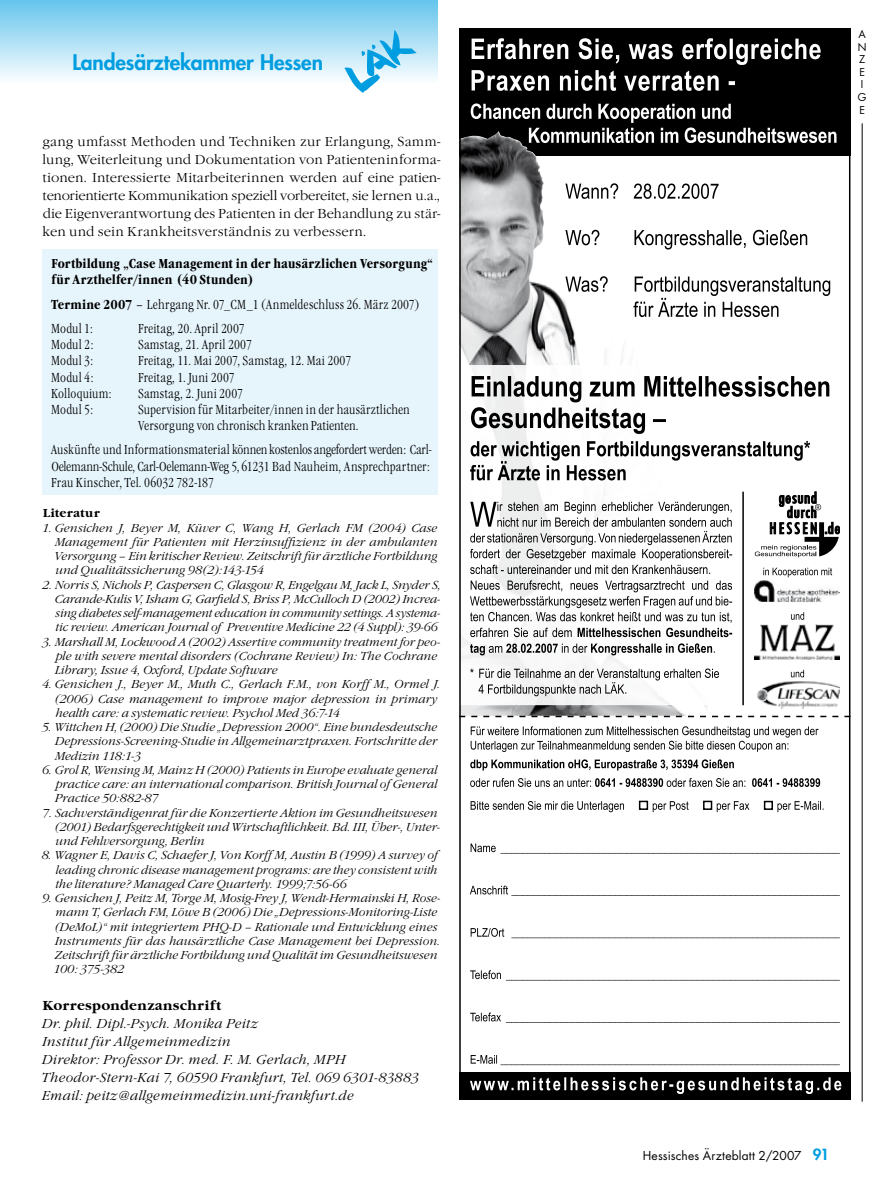
<style>
.page{position:relative;width:893px;height:1191px;background:#fff}
.page>*{position:absolute;margin:0;border:0;box-sizing:border-box;transform-origin:0 0}
.t1{font:800 21px "Futura";letter-spacing:-.005em;color:#009ee0}
.Fließtext{font:300 condensed 13.5px/16.2px "Garamond Itc T";letter-spacing:.005em;color:#000}
.Fließtext-2{font:300 13.5px/18px "Garamond Itc T";letter-spacing:.015em;color:#000;text-align:justify}
.Fließtext-3{font:italic 300 13.5px/18px "Garamond Itc T";letter-spacing:.015em;color:#000}
.Fließtext-4{font:700 condensed 13.5px/16.2px "Garamond Itc T";letter-spacing:.01em;color:#000}
.Fließtext-5{font:700 13.5px "Garamond Itc T";letter-spacing:.015em;color:#000}
.Bildunterschrift{font:italic 300 12px/14.2px "Garamond Itc T";letter-spacing:-.005em;color:#000}
.t2{font:12px "Futura";letter-spacing:.015em;color:#000}
.Bildunterschrift-2{font:700 12px "Garamond Itc T";letter-spacing:.015em;color:#000}
.Zwischenüberschrift{font:10.5px "Futura";color:#000}
.s1{font-weight:700}
.s2{font-stretch:normal}
.s3{font-weight:800;font-size:15px;color:#009ee0}
</style>
<div class="page">
<div style="left:459px;top:1072px;width:391px;height:28px;background:#000"></div>
<div style="left:459px;top:28px;width:391px;height:128px;background:#000"></div>
<img style="left:462px;top:136px;width:245px;height:579px">
<svg style="left:658px;top:365px;width:182px;height:311px"></svg>
<img style="left:462px;top:365px;width:196px;height:340px">
<img style="left:658px;top:434px;width:49px;height:271px">
<svg style="left:462px;top:715px;width:385px;height:2px"></svg>
<hr style="left:742px;top:492px;width:2px;height:213px;background:#000">
<svg style="left:755px;top:492px;width:85px;height:65px"></svg>
<img style="left:755px;top:624px;width:85px;height:35px">
<img style="left:755px;top:580px;width:85px;height:22px">
<img style="left:757px;top:676px;width:83px;height:33px">
<div style="left:459px;top:28px;width:391px;height:1072px;border:2px solid #000"></div>
<svg style="left:471px;top:376px;width:358px;height:58px"></svg>
<svg style="left:470px;top:441px;width:340px;height:39px"></svg>
<svg style="left:565px;top:183px;width:154px;height:16px"></svg>
<svg style="left:565px;top:230px;width:242px;height:19px"></svg>
<svg style="left:565px;top:276px;width:265px;height:41px"></svg>
<svg style="left:470px;top:502px;width:262px;height:72px"></svg>
<svg style="left:470px;top:580px;width:262px;height:57px"></svg>
<svg style="left:470px;top:643px;width:245px;height:12px"></svg>
<svg style="left:470px;top:668px;width:249px;height:28px"></svg>
<svg style="left:472px;top:38px;width:349px;height:53px"></svg>
<svg style="left:471px;top:103px;width:365px;height:40px"></svg>
<svg style="left:471px;top:726px;width:347px;height:26px"></svg>
<svg style="left:470px;top:759px;width:264px;height:11px"></svg>
<svg style="left:470px;top:778px;width:350px;height:9px"></svg>
<svg style="left:471px;top:800px;width:352px;height:12px"></svg>
<svg style="left:471px;top:843px;width:364px;height:10px"></svg>
<svg style="left:470px;top:885px;width:370px;height:11px"></svg>
<svg style="left:471px;top:928px;width:369px;height:10px"></svg>
<svg style="left:470px;top:970px;width:370px;height:10px"></svg>
<svg style="left:470px;top:1012px;width:31px;height:10px"></svg>
<svg style="left:471px;top:1055px;width:369px;height:10px"></svg>
<svg style="left:763px;top:567px;width:69px;height:10px"></svg>
<svg style="left:791px;top:612px;width:13px;height:8px"></svg>
<svg style="left:791px;top:670px;width:13px;height:7px"></svg>
<svg style="left:470px;top:1077px;width:371px;height:17px"></svg>
<div style="left:43px;top:249px;width:395px;height:246px;background:#e6f5fc"></div>
<div style="left:0;top:0;width:438px;height:83px;background:linear-gradient(to bottom,#65c4ec,#fbfdff)"></div>
<svg style="left:344px;top:30px;width:73px;height:63px"></svg>
<hr style="left:862px;top:123px;width:1px;height:978px;background:#000">
<p class="t1" style="left:72px;top:48px;width:252px">Landesärztekammer Hessen</p>
<p class="Fließtext-2" style="left:43px;top:132px;width:399px">gang umfasst Methoden und Techniken zur Erlan-gung, Samm&shy;lung, Weiterleitung und Dokumentation von Patien-tenin-for-ma&shy;tionen. Interessierte Mitarbeiterinnen werden auf eine patien&shy;tenorientierte Kommunikation speziell vorbereitet, sie lernen u.a., die Eigenverantwortung des Patienten in der Be--hand-lung zu stär&shy;ken und sein Krankheitsverständnis zu verbessern.</p>
<p class="Fließtext-4" style="left:51px;top:255px;width:383px">Fortbildung „Case Management in der hausärzlichen Versor-gung“ für Arzthelfer/innen (40 Stunden)</p>
<p class="Fließtext" style="left:51px;top:296px;width:370px"><span class="s1">Termine 2007</span> <span class="s2">–</span> Lehrgang Nr. 07_CM_1 (Anmeldeschluss 26. März 2007)</p>
<p class="Fließtext" style="left:51px;top:320px;width:43px">Modul 1:</p>
<p class="Fließtext" style="left:138px;top:320px;width:108px">Freitag, 20. April 2007</p>
<p class="Fließtext" style="left:51px;top:336px;width:44px">Modul 2:</p>
<p class="Fließtext" style="left:138px;top:336px;width:115px">Samstag, 21. April 2007</p>
<p class="Fließtext" style="left:51px;top:353px;width:44px">Modul 3:</p>
<p class="Fließtext" style="left:138px;top:353px;width:215px">Freitag, 11. Mai 2007, Samstag, 12. Mai 2007</p>
<p class="Fließtext" style="left:51px;top:369px;width:44px">Modul 4:</p>
<p class="Fließtext" style="left:138px;top:369px;width:98px">Freitag, 1. Juni 2007</p>
<p class="Fließtext" style="left:51px;top:385px;width:62px">Kolloquium:</p>
<p class="Fließtext" style="left:138px;top:385px;width:106px">Samstag, 2. Juni 2007</p>
<p class="Fließtext" style="left:51px;top:401px;width:43px">Modul 5:</p>
<p class="Fließtext" style="left:138px;top:401px;width:273px">Supervision für Mit-arbeiter/innen in der hausärztlichen</p>
<p class="Fließtext" style="left:138px;top:417px;width:222px">Versorgung von chronisch kranken Patienten.</p>
<p class="Fließtext" style="left:51px;top:442px;width:382px">Auskünfte und Informationsmaterial können kostenlos angefordert werden: Carl-<br>Oelemann-Schule, Carl-Oelemann-Weg 5, 61231 Bad Nauheim, Ansprechpartner:<br>Frau Kinscher, Tel. 06032 782-187</p>
<p class="Bildunterschrift-2" style="left:43px;top:506px;width:59px">Literatur</p>
<p class="Bildunterschrift" style="left:54px;top:520px;width:385px;text-align:justify;text-indent:-12px">1. Gensichen J, Beyer M, Küver C, Wang H, Gerlach FM (2004) Case Management für Patienten mit Herzinsuffizienz in der am-- bulanten Versorgung – Ein kritischer Re-- view. Zeitschrift für ärztliche Fortbildung und Qualitätssicherung 98(2):143-154</p>
<p class="Bildunterschrift" style="left:55px;top:577px;width:388px;text-indent:-13px">2. Norris S, Nichols P, Caspersen C, Glasgow R, Engelgau M, Jack L, Snyder S, Carande-Kulis V, Isham G, Garfield S, Briss P, McCul-loch D (2002) In-- crea-- sing diabetes self-ma-- na-gement education in community settings. A sys-te-ma&shy;tic review. American Journal of Preventive Medicine 22 (4 Suppl): 39-66</p>
<p class="Bildunterschrift" style="left:55px;top:634px;width:387px;text-indent:-13px">3. Marshall M, Lockwood A (2002) Assertive community treatment for peo&shy;ple with severe mental disorders (Cochrane Re-- view) In: The Cochrane<br>Library, Issue 4, Oxford, Update Software</p>
<p class="Bildunterschrift" style="left:55px;top:677px;width:387px;text-indent:-13px">4. Gensichen J., Beyer M., Muth C., Gerlach F.M., von Korff M., Ormel J. (2006) Case management to improve major depression in primary health care: a systematic review. Psychol Med 36:7-14</p>
<p class="Bildunterschrift" style="left:55px;top:720px;width:384px;text-align:justify;text-indent:-13px">5. Wittchen H, (2000) Die Studie „Depression 2000“. Eine bundesdeutsche Depressions-Screening-Studie in Allgemeinarztpraxen. Fortschritte der Medizin 118:1-3</p>
<p class="Bildunterschrift" style="left:55px;top:763px;width:384px;text-align:justify;text-indent:-13px">6. Grol R, Wensing M, Mainz H (2000) Pa-- tients in Europe evaluate general practice care: an international comparison. British Journal of General Practice 50:882-87</p>
<p class="Bildunterschrift" style="left:55px;top:805px;width:387px;text-indent:-13px">7. Sachverständigenrat für die Konzertierte Aktion im Gesundheitswesen (2001) Be--darfs-gerechtigkeit und Wirtschaftlichkeit. Bd. III, Über-, Unter&shy;und Fehlversorgung, Berlin</p>
<p class="Bildunterschrift" style="left:56px;top:848px;width:384px;text-align:justify;text-indent:-14px">8. Wagner E, Davis C, Schaefer J, Von Korff M, Austin B (1999) A survey of leading chronic disease management programs: are they consistent with the literature? Managed Care Quarterly. 1999;7:56-66</p>
<p class="Bildunterschrift" style="left:54px;top:891px;width:388px;text-indent:-12px">9. Gensichen J, Peitz M, Torge M, Mosig-Frey J, Wendt-Hermainski H, Rose&shy;mann T, Ger--lach FM, Löwe B (2006) Die „Depressions-Monitoring-Liste (DeMoL)“ mit integrier-tem PHQ-D – Rationale und Entwicklung eines Instruments für das hausärztliche Case Management bei Depression.<br>Zeit-schrift für ärztliche Fortbildung und Qua- lität im Gesundheitswesen 100: 375-382</p>
<p class="Fließtext-5" style="left:42px;top:997px;width:180px">Korrespondenzanschrift</p>
<p class="Fließtext-3" style="left:42px;top:1014px;width:218px">Dr. phil. Dipl.-Psych. Monika Peitz</p>
<p class="Fließtext-3" style="left:42px;top:1032px;width:190px">Institut für Allgemeinmedizin</p>
<p class="Fließtext-3" style="left:42px;top:1050px;width:306px">Direktor: Professor Dr. med. F. M. Gerlach, MPH</p>
<p class="Fließtext-3" style="left:42px;top:1068px;width:379px">Theodor-Stern-Kai 7, 60590 Frankfurt, Tel. 069 6301-83883<br>Email: peitz@allgemeinmedizin.uni-frankfurt.de</p>
<p class="Zwischenüberschrift" style="left:858px;top:27px;width:9px">A</p>
<p class="Zwischenüberschrift" style="left:858px;top:39px;width:10px">N</p>
<p class="Zwischenüberschrift" style="left:859px;top:52px;width:8px">Z</p>
<p class="Zwischenüberschrift" style="left:859px;top:65px;width:7px">E</p>
<p class="Zwischenüberschrift" style="left:861px;top:77px;width:4px">I</p>
<p class="Zwischenüberschrift" style="left:858px;top:90px;width:10px">G</p>
<p class="Zwischenüberschrift" style="left:859px;top:102px;width:7px">E</p>
<p class="t2" style="left:643px;top:1147px;width:188px">Hessisches Ärzteblatt 2/2007 <span class="s3">91</span></p>
</div>
